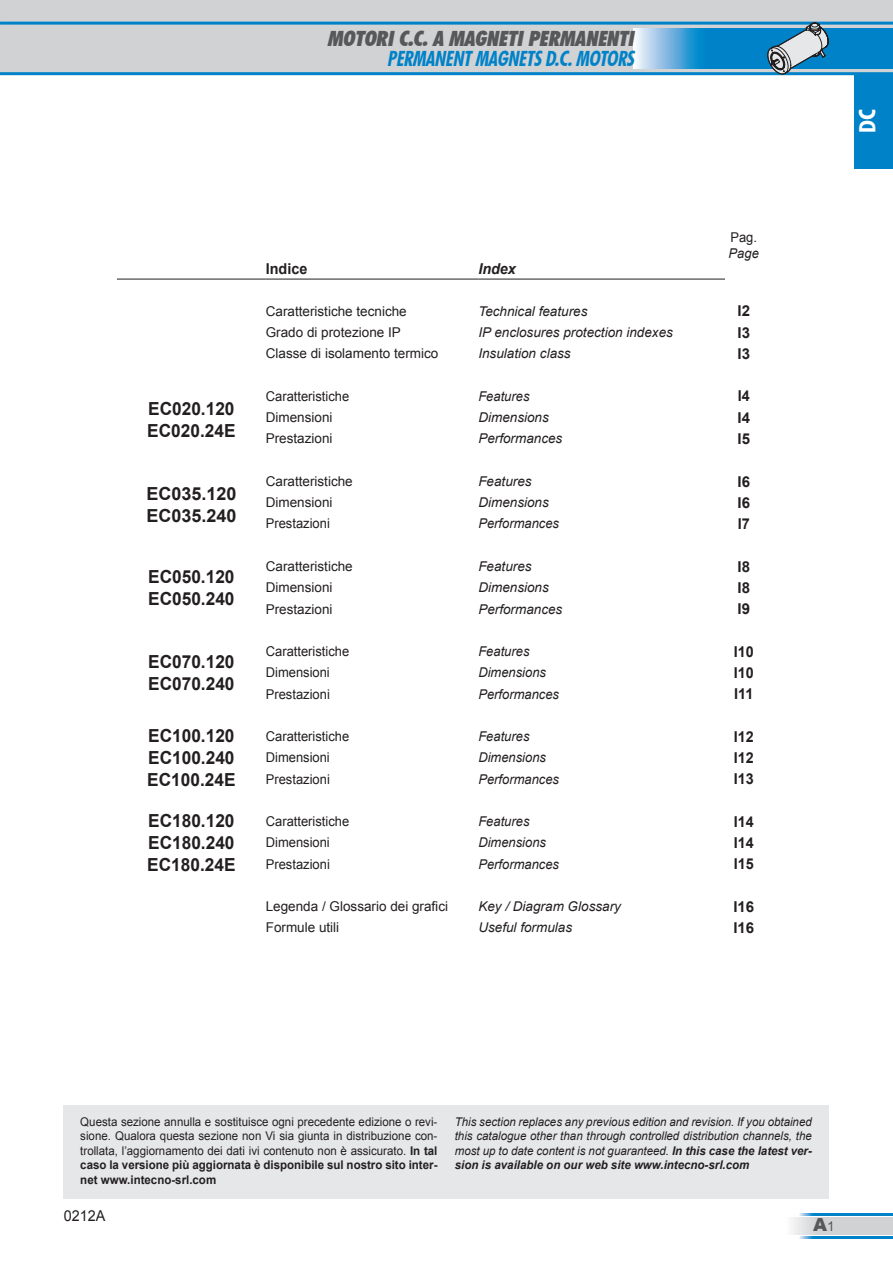
<style>
.page{position:relative;width:893px;height:1263px;background:#fff}
.page>*{position:absolute;margin:0;border:0;box-sizing:border-box;transform-origin:0 0}
.t1{font:700 condensed 22.5px "Futura BT";color:#fff;scale:1.08 1}
.t2{font:italic 900 condensed 21px "Futura BT";color:#57585a}
.t3{font:italic 700 condensed 21px "Futura BT";color:#0082c8;scale:.95 1}
.t4{font:700 18px/21.6px "Arial";color:#231f20;scale:.96 1}
.t5{font:700 18px/21.6px "Arial";color:#231f20}
.t6{font:900 18px "Arial";color:#57585a}
.t7{font:700 15px "Arial";color:#231f20;scale:.96 1}
.t8{font:700 15px "Arial";color:#231f20}
.t9{font:italic 700 15px "Arial";color:#231f20;scale:.96 1}
.t10{font:15px "Arial";color:#231f20;scale:.96 1}
.t11{font:13.5px "Arial";color:#231f20}
.t12{font:italic 13.5px "Arial";color:#231f20}
.t13{font:13.5px "Arial";color:#231f20;scale:.96 1}
.t14{font:italic 13.5px "Arial";color:#231f20;scale:.96 1}
.t15{font:12px/14.4px "Arial";color:#231f20;text-align:justify;scale:.96 1}
.t16{font:italic 12px/14.4px "Arial";color:#231f20;text-align:justify;scale:.96 1}
.s1{font-weight:700}
.s2{font-weight:400;font-size:13.5px}
</style>
<div class="page">
<div style="left:0;top:0;width:893px;height:74px;background:#d1d2d4"></div>
<hr style="left:0;top:72px;width:893px;height:3px;background:#0082c8">
<hr style="left:0;top:22px;width:893px;height:3px;background:#0082c8">
<svg style="left:634px;top:28px;width:259px;height:40px;background:#2a95d1"></svg>
<svg style="left:799px;top:1236px;width:94px;height:2px"></svg>
<svg style="left:799px;top:1214px;width:94px;height:1px"></svg>
<svg style="left:792px;top:1217px;width:101px;height:18px;background:#d5d6d8"></svg>
<svg style="left:767px;top:23px;width:62px;height:52px"></svg>
<div style="left:855px;top:75px;width:38px;height:94px;background:#0082c8"></div>
<hr style="left:478px;top:279px;width:247px;height:1px;background:#231f20">
<hr style="left:117px;top:279px;width:149px;height:1px;background:#231f20">
<hr style="left:266px;top:279px;width:212px;height:1px;background:#231f20">
<div style="left:64px;top:1106px;width:765px;height:93px;background:#e6e7e9"></div>
<h2 class="t2" style="left:327px;top:26px;width:313px">MOTORIC.C.A MAGNETIPERMANENTI</h2>
<h2 class="t3" style="left:387px;top:45px;width:266px">PERMANENTMAGNETSD.C.MOTORS</h2>
<p class="t13" style="left:730px;top:228px;width:29px">Pag.</p>
<p class="t14" style="left:729px;top:244px;width:33px">Page</p>
<h3 class="t4" style="left:147px;top:399px;width:94px">EC020.120<br>EC020.24E</h3>
<h3 class="t5" style="left:146px;top:484px;width:92px">EC035.120<br>EC035.240</h3>
<h3 class="t4" style="left:148px;top:567px;width:92px">EC050.120<br>EC050.240</h3>
<h3 class="t4" style="left:148px;top:652px;width:92px">EC070.120<br>EC070.240</h3>
<p class="t7" style="left:266px;top:259px;width:45px">Indice</p>
<p class="t9" style="left:478px;top:258px;width:41px">Index</p>
<p class="t11" style="left:266px;top:302px;width:143px">Caratteristiche tecniche</p>
<p class="t12" style="left:478px;top:302px;width:111px">Technical features</p>
<p class="t8" style="left:738px;top:301px;width:14px">I2</p>
<p class="t11" style="left:266px;top:324px;width:137px">Grado di protezione IP</p>
<p class="t12" style="left:478px;top:323px;width:196px">IP enclosures protection indexes</p>
<p class="t8" style="left:738px;top:323px;width:14px">I3</p>
<p class="t11" style="left:266px;top:345px;width:174px">Classe di isolamento termico</p>
<p class="t12" style="left:478px;top:345px;width:94px">Insulation class</p>
<p class="t8" style="left:738px;top:344px;width:14px">I3</p>
<p class="t13" style="left:266px;top:387px;width:89px">Caratteristiche</p>
<p class="t14" style="left:478px;top:387px;width:55px">Features</p>
<p class="t7" style="left:738px;top:386px;width:14px">I4</p>
<p class="t11" style="left:266px;top:409px;width:68px">Dimensioni</p>
<p class="t12" style="left:478px;top:408px;width:72px">Dimensions</p>
<p class="t8" style="left:738px;top:408px;width:14px">I4</p>
<p class="t11" style="left:266px;top:430px;width:68px">Prestazioni</p>
<p class="t12" style="left:478px;top:430px;width:86px">Performances</p>
<p class="t8" style="left:738px;top:429px;width:14px">I5</p>
<p class="t11" style="left:266px;top:472px;width:89px">Caratteristiche</p>
<p class="t12" style="left:478px;top:472px;width:55px">Features</p>
<p class="t8" style="left:738px;top:471px;width:14px">I6</p>
<p class="t11" style="left:266px;top:494px;width:68px">Dimensioni</p>
<p class="t12" style="left:478px;top:493px;width:72px">Dimensions</p>
<p class="t8" style="left:738px;top:493px;width:14px">I6</p>
<p class="t13" style="left:266px;top:515px;width:68px">Prestazioni</p>
<p class="t14" style="left:478px;top:515px;width:86px">Performances</p>
<p class="t7" style="left:738px;top:514px;width:14px">I7</p>
<p class="t11" style="left:266px;top:557px;width:89px">Caratteristiche</p>
<p class="t12" style="left:478px;top:557px;width:55px">Features</p>
<p class="t8" style="left:738px;top:556px;width:14px">I8</p>
<p class="t11" style="left:266px;top:579px;width:68px">Dimensioni</p>
<p class="t12" style="left:478px;top:578px;width:72px">Dimensions</p>
<p class="t8" style="left:738px;top:578px;width:14px">I8</p>
<p class="t11" style="left:266px;top:600px;width:68px">Prestazioni</p>
<p class="t12" style="left:478px;top:600px;width:86px">Performances</p>
<p class="t8" style="left:738px;top:599px;width:14px">I9</p>
<p class="t13" style="left:266px;top:642px;width:89px">Caratteristiche</p>
<p class="t14" style="left:478px;top:642px;width:55px">Features</p>
<p class="t7" style="left:734px;top:641px;width:22px">I10</p>
<p class="t13" style="left:266px;top:664px;width:68px">Dimensioni</p>
<p class="t14" style="left:478px;top:663px;width:72px">Dimensions</p>
<p class="t7" style="left:734px;top:663px;width:22px">I10</p>
<p class="t13" style="left:266px;top:685px;width:68px">Prestazioni</p>
<p class="t14" style="left:478px;top:685px;width:86px">Performances</p>
<p class="t7" style="left:734px;top:684px;width:22px">I11</p>
<h3 class="t4" style="left:147px;top:726px;width:94px;text-align:justify">EC100.120<br>EC100.240<br>EC100.24E</h3>
<p class="t13" style="left:266px;top:727px;width:89px">Caratteristiche</p>
<p class="t14" style="left:478px;top:727px;width:55px">Features</p>
<p class="t7" style="left:734px;top:726px;width:22px">I12</p>
<p class="t13" style="left:266px;top:749px;width:68px">Dimensioni</p>
<p class="t14" style="left:478px;top:748px;width:72px">Dimensions</p>
<p class="t7" style="left:734px;top:748px;width:22px">I12</p>
<p class="t13" style="left:266px;top:770px;width:68px">Prestazioni</p>
<p class="t14" style="left:478px;top:770px;width:86px">Performances</p>
<p class="t7" style="left:734px;top:769px;width:22px">I13</p>
<h3 class="t4" style="left:147px;top:811px;width:94px;text-align:justify">EC180.120<br>EC180.240<br>EC180.24E</h3>
<p class="t13" style="left:266px;top:813px;width:89px">Caratteristiche</p>
<p class="t14" style="left:478px;top:812px;width:55px">Features</p>
<p class="t7" style="left:734px;top:811px;width:22px">I14</p>
<p class="t13" style="left:266px;top:834px;width:68px">Dimensioni</p>
<p class="t14" style="left:478px;top:834px;width:72px">Dimensions</p>
<p class="t7" style="left:734px;top:833px;width:22px">I14</p>
<p class="t13" style="left:266px;top:855px;width:68px">Prestazioni</p>
<p class="t14" style="left:478px;top:855px;width:86px">Performances</p>
<p class="t7" style="left:734px;top:854px;width:22px">I15</p>
<p class="t11" style="left:266px;top:898px;width:184px">Legenda / Glossario dei grafici</p>
<p class="t12" style="left:478px;top:897px;width:144px">Key / Diagram Glossary</p>
<p class="t8" style="left:733px;top:897px;width:22px">I16</p>
<p class="t11" style="left:266px;top:919px;width:75px">Formule utili</p>
<p class="t12" style="left:478px;top:919px;width:95px">Useful formulas</p>
<p class="t8" style="left:733px;top:918px;width:22px">I16</p>
<h1 class="t1" style="left:854px;top:133px;width:24px;rotate:-90deg">DC</h1>
<p class="t15" style="left:80px;top:1115px;width:374px">Questa sezione annulla e sostituisce ogni precedente edizione o revi&shy;sione. Qualora questa sezione non Vi sia giunta in distribuzione con&shy;trollata, l’aggiornamento dei dati ivi contenuto non è assicurato. <span class="s1">In tal caso la versione più aggiornata è disponibile sul nostro sito inter&shy;net www.intecno-srl.com</span></p>
<p class="t16" style="left:455px;top:1115px;width:374px">This section replaces any previous edition and revision. If you obtained this catalogue other than through controlled distribution channels, the most up to date content is not guaranteed. <span class="s1">In this case the latest ver&shy;sion is available on our web site www.intecno-srl.com</span></p>
<p class="t10" style="left:64px;top:1206px;width:45px">0212A</p>
<h3 class="t6" style="left:813px;top:1212px;width:23px">A<span class="s2">1</span></h3>
</div>
